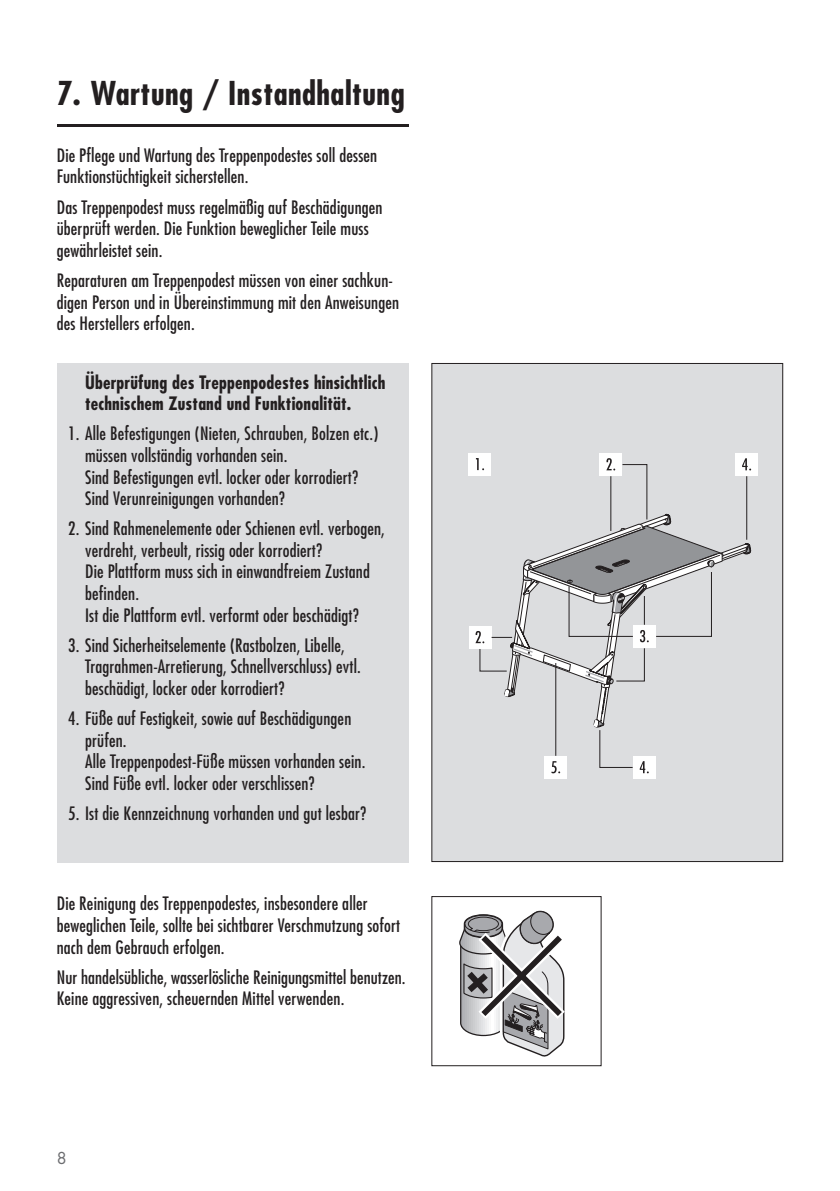
<style>
.page{position:relative;width:840px;height:1191px;background:#fff}
.page>*{position:absolute;margin:0;border:0;box-sizing:border-box;transform-origin:0 0}
.t1{font:700 condensed 32px "Futura";letter-spacing:.015em;color:#231f20}
.t2{font:condensed 18px/21.6px "Futura";letter-spacing:.01em;color:#231f20}
.t3{font:700 condensed 18px/21.6px "Futura";letter-spacing:.01em;color:#231f20}
.t4{font:16px "Futura";color:#6c6d70}
</style>
<div class="page">
<div style="left:57px;top:363px;width:351px;height:499px;background:#dcdddf"></div>
<svg style="left:459px;top:910px;width:106px;height:146px"></svg>
<div style="left:431px;top:896px;width:170px;height:170px;border:1px solid #231f20"></div>
<hr style="left:57px;top:124px;width:351px;height:2px;background:#231f20">
<div style="left:431px;top:363px;width:351px;height:498px;background:#dcdddf"></div>
<div style="left:468px;top:626px;width:23px;height:23px;background:#fff"></div>
<div style="left:599px;top:453px;width:23px;height:23px;background:#fff"></div>
<div style="left:544px;top:756px;width:23px;height:23px;background:#fff"></div>
<div style="left:735px;top:453px;width:22px;height:23px;background:#fff"></div>
<div style="left:632px;top:756px;width:23px;height:23px;background:#fff"></div>
<div style="left:468px;top:453px;width:23px;height:23px;background:#fff"></div>
<svg style="left:475px;top:458px;width:275px;height:315px"></svg>
<h1 class="t1" style="left:57px;top:72px;width:349px">7. Wartung / Instandhaltung</h1>
<p class="t2" style="left:57px;top:144px;width:322px">Die Pflege und Wartung des Treppenpodestes soll dessen<br>Funktionstüchtigkeit sicherstellen.</p>
<p class="t2" style="left:57px;top:196px;width:327px">Das Treppenpodest muss regelmäßig auf Beschädigungen überprüft werden. Die Funktion beweglicher Teile muss gewährleistet sein.</p>
<p class="t2" style="left:57px;top:269px;width:344px">Reparaturen am Treppenpodest müssen von einer sachkun&shy;digen Person und in Übereinstimmung mit den Anweisungen des Herstellers erfolgen.</p>
<p class="t3" style="left:85px;top:371px;width:301px">Überprüfung des Treppenpodestes hinsichtlich technischem Zustand und Funktionalität.</p>
<p class="t2" style="left:85px;top:423px;width:294px;text-indent:-17px">1. Alle Befestigungen (Nieten, Schrauben, Bolzen etc.) müssen vollständig vorhanden sein.<br>Sind Befestigungen evtl. locker oder korrodiert?<br>Sind Verunreinigungen vorhanden?</p>
<p class="t2" style="left:85px;top:518px;width:301px;text-indent:-17px">2. Sind Rahmenelemente oder Schienen evtl. verbogen, verdreht, verbeult, rissig oder korrodiert?<br>Die Plattform muss sich in einwandfreiem Zustand befinden.<br>Ist die Plattform evtl. verformt oder beschädigt?</p>
<p class="t2" style="left:85px;top:634px;width:277px;text-indent:-17px">3. Sind Sicherheitselemente (Rastbolzen, Libelle,<br>Tragrahmen-Arretierung, Schnellverschluss) evtl. beschädigt, locker oder korrodiert?</p>
<p class="t2" style="left:85px;top:707px;width:282px;text-indent:-17px">4. Füße auf Festigkeit, sowie auf Beschädigungen prüfen.<br>Alle Treppenpodest-Füße müssen vorhanden sein.<br>Sind Füße evtl. locker oder verschlissen?</p>
<p class="t2" style="left:68px;top:802px;width:299px">5. Ist die Kennzeichnung vorhanden und gut lesbar?</p>
<p class="t2" style="left:57px;top:893px;width:344px">Die Reinigung des Treppenpodestes, insbesondere aller beweglichen Teile, sollte bei sichtbarer Verschmutzung sofort nach dem Gebrauch erfolgen.</p>
<p class="t2" style="left:57px;top:966px;width:350px">Nur handelsübliche, wasserlösliche Reinigungsmittel benutzen.<br>Keine aggressiven, scheuernden Mittel verwenden.</p>
<p class="t4" style="left:57px;top:1146px;width:11px">8</p>
</div>
